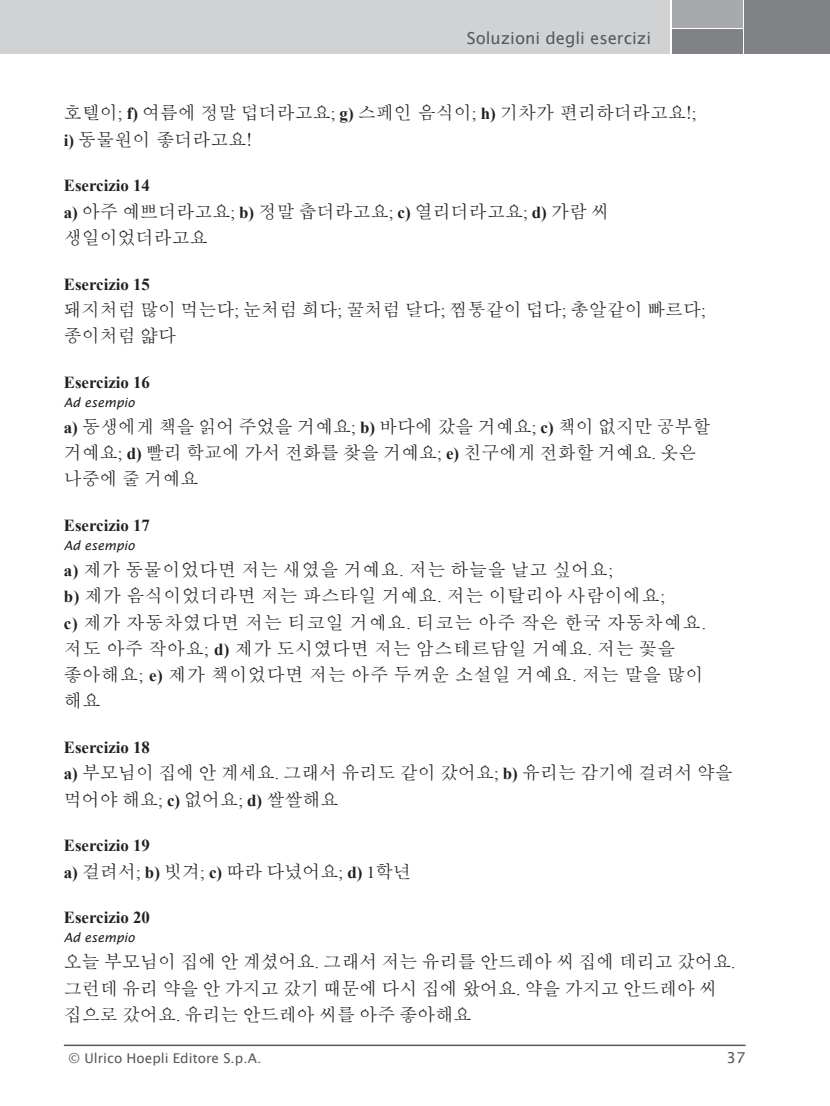
<style>
.page{position:relative;width:830px;height:1106px;background:#fff}
.page>*{position:absolute;margin:0;border:0;box-sizing:border-box;transform-origin:0 0}
.t1{font:18px/26.2px "Batang";color:#231f20}
.t2{font:18px/26.2px "Batang";letter-spacing:.03em;color:#231f20}
.t3{font:700 16.8px "Times New Roman";color:#231f20}
.t4{font:16.5px "Lucida Sans";color:#57585a}
.t5{font:15px "Lucida Sans";color:#57585a}
.t6{font:13.5px "Lucida Sans";color:#57585a}
.t7{font:italic 12.75px "Lucida Sans";color:#231f20}
.s1{font-family:"Times New Roman";font-size:16.8px}
.s2{font-family:"Times New Roman";font-weight:700;font-size:16.8px}
</style>
<div class="page">
<div style="left:671px;top:0;width:71px;height:27px;background:#a8a9ad"></div>
<div style="left:671px;top:29px;width:71px;height:25px;background:#808285"></div>
<div style="left:744px;top:0;width:85px;height:54px;background:#808285"></div>
<div style="left:0;top:0;width:669px;height:54px;background:#d1d2d4"></div>
<hr style="left:64px;top:1044px;width:681px;height:2px;background:#57585a">
<p class="t4" style="left:466px;top:29px;width:186px">Soluzioni degli esercizi</p>
<p class="t1" style="left:64px;top:100px;width:634px">호텔이<span class="s1">;</span> <span class="s2">f)</span> 여름에 정말 덥더라고요<span class="s1">;</span> <span class="s2">g)</span> 스페인 음식이<span class="s1">;</span> <span class="s2">h)</span> 기차가 편리하더라고요!<span class="s1">; </span><span class="s2">i)</span> 동물원이 좋더라고요!</p>
<p class="t3" style="left:64px;top:174px;width:88px">Esercizio 14</p>
<p class="t1" style="left:64px;top:198px;width:546px"><span class="s2">a)</span> 아주 예쁘더라고요<span class="s1">;</span> <span class="s2">b)</span> 정말 춥더라고요<span class="s1">;</span> <span class="s2">c)</span> 열리더라고요<span class="s1">;</span> <span class="s2">d)</span> 가람 씨 생일이었더라고요</p>
<p class="t3" style="left:64px;top:272px;width:88px">Esercizio 15</p>
<p class="t1" style="left:64px;top:296px;width:643px">돼지처럼 많이 먹는다<span class="s1">;</span> 눈처럼 희다<span class="s1">;</span> 꿀처럼 달다<span class="s1">;</span> 찜통같이 덥다<span class="s1">;</span> 총알같이 빠르다<span class="s1">; </span>종이처럼 얇다</p>
<p class="t3" style="left:64px;top:371px;width:88px">Esercizio 16</p>
<p class="t7" style="left:64px;top:395px;width:72px">Ad esempio</p>
<p class="t1" style="left:64px;top:413px;width:647px"><span class="s2">a)</span> 동생에게 책을 읽어 주었을 거예요<span class="s1">;</span> <span class="s2">b)</span> 바다에 갔을 거예요<span class="s1">;</span> <span class="s2">c)</span> 책이 없지만 공부할 거예요<span class="s1">;</span> <span class="s2">d)</span> 빨리 학교에 가서 전화를 찾을 거예요<span class="s1">;</span> <span class="s2">e)</span> 친구에게 전화할 거예요<span class="s1">.</span> 옷은 나중에 줄 거예요</p>
<p class="t3" style="left:64px;top:514px;width:88px">Esercizio 17</p>
<p class="t7" style="left:64px;top:538px;width:72px">Ad esempio</p>
<p class="t2" style="left:64px;top:556px;width:643px"><span class="s2">a)</span> 제가 동물이었다면 저는 새였을 거예요<span class="s1">.</span> 저는 하늘을 날고 싶어요<span class="s1">;<br></span><span class="s2">b)</span> 제가 음식이었더라면 저는 파스타일 거예요<span class="s1">.</span> 저는 이탈리아 사람이에요<span class="s1">;<br></span><span class="s2">c)</span> 제가 자동차였다면 저는 티코일 거예요<span class="s1">.</span> 티코는 아주 작은 한국 자동차예요<span class="s1">. </span>저도 아주 작아요<span class="s1">;</span> <span class="s2">d)</span> 제가 도시였다면 저는 암스테르담일 거예요<span class="s1">.</span> 저는 꽃을 좋아해요<span class="s1">;</span> <span class="s2">e)</span> 제가 책이었다면 저는 아주 두꺼운 소설일 거예요<span class="s1">.</span> 저는 말을 많이 해요</p>
<p class="t3" style="left:64px;top:736px;width:88px">Esercizio 18</p>
<p class="t1" style="left:64px;top:760px;width:670px"><span class="s2">a)</span> 부모님이 집에 안 계세요<span class="s1">.</span> 그래서 유리도 같이 갔어요<span class="s1">;</span> <span class="s2">b)</span> 유리는 감기에 걸려서 약을 먹어야 해요<span class="s1">;</span> <span class="s2">c)</span> 없어요<span class="s1">;</span> <span class="s2">d)</span> 쌀쌀해요</p>
<p class="t3" style="left:64px;top:834px;width:88px">Esercizio 19</p>
<p class="t1" style="left:64px;top:858px;width:348px"><span class="s2">a)</span> 걸려서<span class="s1">;</span> <span class="s2">b)</span> 빗겨<span class="s1">;</span> <span class="s2">c)</span> 따라 다녔어요<span class="s1">;</span> <span class="s2">d)</span> <span class="s1">1</span>학년</p>
<p class="t3" style="left:64px;top:906px;width:88px">Esercizio 20</p>
<p class="t7" style="left:64px;top:930px;width:72px">Ad esempio</p>
<p class="t1" style="left:64px;top:948px;width:672px">오늘 부모님이 집에 안 계셨어요<span class="s1">.</span> 그래서 저는 유리를 안드레아 씨 집에 데리고 갔어요<span class="s1">. </span>그런데 유리 약을 안 가지고 갔기 때문에 다시 집에 왔어요<span class="s1">.</span> 약을 가지고 안드레아 씨 집으로 갔어요<span class="s1">.</span> 유리는 안드레아 씨를 아주 좋아해요</p>
<p class="t6" style="left:69px;top:1050px;width:194px">© Ulrico Hoepli Editore S.p.A.</p>
<p class="t5" style="left:726px;top:1049px;width:20px">37</p>
</div>
